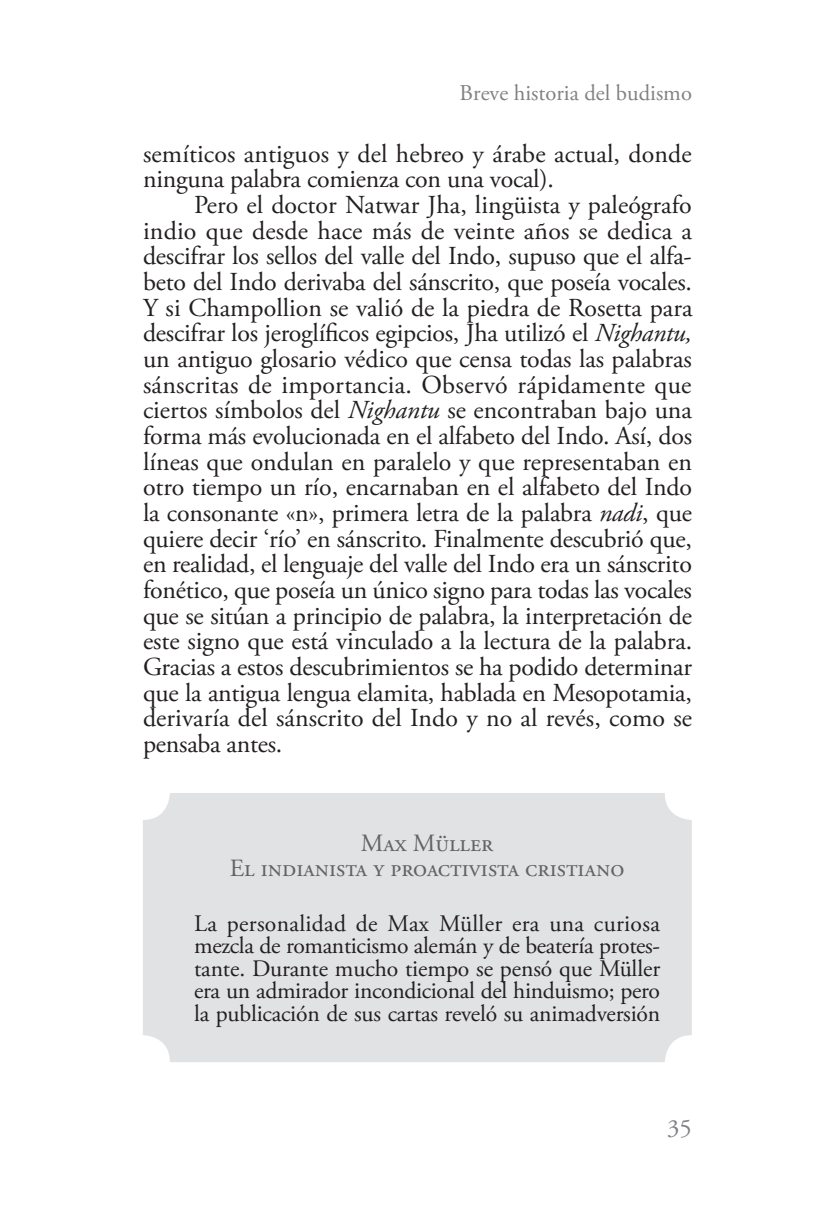
<style>
.page{position:relative;width:835px;height:1218px;background:#fff}
.page>*{position:absolute;margin:0;border:0;box-sizing:border-box;transform-origin:0 0}
.t1{font:25.88px/25.7px "Adobe Garamond Pro";letter-spacing:-.01em;color:#231f20}
.t2{font:24.75px/24.8px "Adobe Garamond Pro";color:#636366;text-align:center}
.t3{font:24.75px "Adobe Garamond Pro";color:#808285}
.t4{font:23.62px/22.5px "Adobe Garamond Pro";letter-spacing:-.015em;color:#231f20;text-align:justify}
.t5{font:22.5px "Adobe Garamond Pro";color:#808285}
.s1{font-style:italic}
</style>
<div class="page">
<div style="left:143px;top:792px;width:548px;height:269px;background:#e1e2e4;border-radius:27px"></div>
<p class="t5" style="left:459px;top:79px;width:234px">Breve historia del budismo</p>
<p class="t1" style="left:143px;top:141px;width:550px">semíticos antiguos y del hebreo y árabe actual, donde ninguna palabra comienza con una vocal).</p>
<p class="t1" style="left:143px;top:193px;width:551px;text-align:justify;text-indent:51px">Pero el doctor Natwar Jha, lingüista y paleógrafo indio que desde hace más de veinte años se dedica a descifrar los sellos del valle del Indo, supuso que el alfa&shy;beto del Indo derivaba del sánscrito, que poseía vocales.<br>Y si Champollion se valió de la piedra de Rosetta para descifrar los jeroglíficos egipcios, Jha utilizó el <span class="s1">Nighantu, </span>un antiguo glosario védico que censa todas las palabras sánscritas de importancia. Observó rápidamente que ciertos símbolos del <span class="s1">Nighantu</span> se encontraban bajo una forma más evolucionada en el alfabeto del Indo. Así, dos líneas que ondulan en paralelo y que representaban en otro tiempo un río, encarnaban en el alfabeto del Indo la consonante «n», primera letra de la palabra <span class="s1">nadi</span>, que quiere decir ‘río’ en sánscrito. Finalmente descubrió que, en realidad, el lenguaje del valle del Indo era un sánscrito fonético, que poseía un único signo para todas las vocales que se sitúan a principio de palabra, la interpretación de este signo que está vinculado a la lectura de la palabra.<br>Gracias a estos descubrimientos se ha podido determinar que la antigua lengua elamita, hablada en Mesopotamia, derivaría del sánscrito del Indo y no al revés, como se pensaba antes.</p>
<p class="t2" style="left:230px;top:831px;width:396px">Max Müller<br>El indianista y proactivista cristiano</p>
<p class="t4" style="left:194px;top:912px;width:467px">La personalidad de Max Müller era una curiosa mezcla de romanticismo alemán y de beatería protes&shy;tante. Durante mucho tiempo se pensó que Müller era un admirador incondicional del hinduismo; pero la publicación de sus cartas reveló su animadversión</p>
<p class="t3" style="left:667px;top:1112px;width:26px">35</p>
</div>
